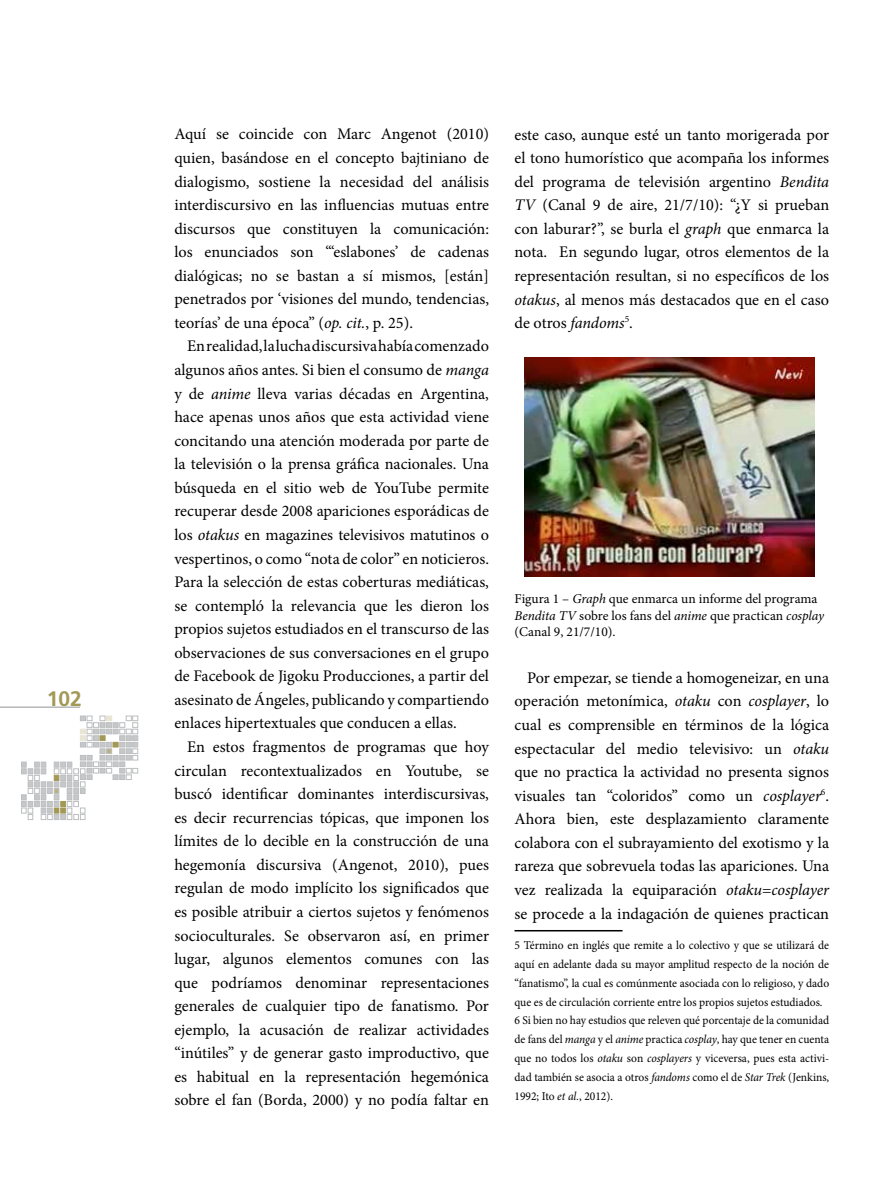
<style>
.page{position:relative;width:893px;height:1191px;background:#fff}
.page>*{position:absolute;margin:0;border:0;box-sizing:border-box;transform-origin:0 0}
.t1{font:700 21px "Frutiger";color:#a29957}
.t2{font:16.2px/23.5px "Minion Pro";color:#000;text-align:justify}
.t3{font:13.5px/16.2px "Minion Pro";color:#000}
.t4{font:12px/18.8px "Minion Pro";color:#000;scale:.96 1}
.s1{font-style:italic}
</style>
<div class="page">
<svg style="left:21px;top:716px;width:117px;height:103px"></svg>
<hr style="left:0;top:707px;width:80px;height:1px;background:#b1b4b6">
<hr style="left:514px;top:930px;width:108px;height:1px;background:#000">
<img style="left:524px;top:357px;width:290px;height:219px">
<p class="t1" style="left:47px;top:686px;width:37px">102</p>
<p class="t2" style="left:174px;top:122px;width:316px">Aquí se coincide con Marc Angenot (2010) quien, basándose en el concepto bajtiniano de dialogismo, sostiene la necesidad del análisis interdiscursivo en las influencias mutuas entre discursos que constituyen la comunicación: los enunciados son “‘eslabones’ de cadenas dialógicas; no se bastan a sí mismos, [están] penetrados por ‘visiones del mundo, tendencias, teorías’ de una época” (<span class="s1">op. cit.</span>, p. 25).</p>
<p class="t2" style="left:174px;top:334px;width:316px;text-indent:13px">En realidad, la lucha discursiva había comenzado algunos años antes. Si bien el consumo de <span class="s1">manga </span>y de <span class="s1">anime</span> lleva varias décadas en Argentina, hace apenas unos años que esta actividad viene concitando una atención moderada por parte de la televisión o la prensa gráfica nacionales. Una búsqueda en el sitio web de YouTube permite recuperar desde 2008 apariciones esporádicas de los <span class="s1">otakus</span> en magazines televisivos matutinos o vespertinos, o como “nota de color” en noticieros.<br>Para la selección de estas coberturas mediáticas, se contempló la relevancia que les dieron los propios sujetos estudiados en el transcurso de las observaciones de sus conversaciones en el grupo de Facebook de Jigoku Producciones, a partir del asesinato de Ángeles, publicando y compartiendo enlaces hipertextuales que conducen a ellas.</p>
<p class="t2" style="left:174px;top:735px;width:316px;text-indent:13px">En estos fragmentos de programas que hoy circulan recontextualizados en Youtube, se buscó identificar dominantes interdiscursivas, es decir recurrencias tópicas, que imponen los límites de lo decible en la construcción de una hegemonía discursiva (Angenot, 2010), pues regulan de modo implícito los significados que es posible atribuir a ciertos sujetos y fenómenos socioculturales. Se observaron así, en primer lugar, algunos elementos comunes con las que podríamos denominar representaciones generales de cualquier tipo de fanatismo. Por ejemplo, la acusación de realizar actividades “inútiles” y de generar gasto improductivo, que es habitual en la representación hegemónica sobre el fan (Borda, 2000) y no podía faltar en</p>
<p class="t2" style="left:514px;top:123px;width:316px">este caso, aunque esté un tanto morigerada por el tono humorístico que acompaña los informes del programa de televisión argentino <span class="s1">Bendita TV</span> (Canal 9 de aire, 21/7/10): “¿Y si prueban con laburar?”, se burla el <span class="s1">graph</span> que enmarca la nota. En segundo lugar, otros elementos de la representación resultan, si no específicos de los <span class="s1">otakus</span>, al menos más destacados que en el caso de otros <span class="s1">fandoms</span><sup>5</sup>.</p>
<p class="t3" style="left:514px;top:591px;width:311px">Figura 1 – <span class="s1">Graph</span> que enmarca un informe del programa<br><span class="s1">Bendita TV</span> sobre los fans del <span class="s1">anime</span> que practican <span class="s1">cosplay </span>(Canal 9, 21/7/10).</p>
<p class="t2" style="left:514px;top:666px;width:316px;text-indent:13px">Por empezar, se tiende a homogeneizar, en una operación metonímica, <span class="s1">otaku</span> con <span class="s1">cosplayer</span>, lo cual es comprensible en términos de la lógica espectacular del medio televisivo: un <span class="s1">otaku </span>que no practica la actividad no presenta signos visuales tan “coloridos” como un <span class="s1">cosplayer</span><sup>6</sup>.<br>Ahora bien, este desplazamiento claramente colabora con el subrayamiento del exotismo y la rareza que sobrevuela todas las apariciones. Una vez realizada la equiparación <span class="s1">otaku</span>=<span class="s1">cosplayer </span>se procede a la indagación de quienes practican</p>
<p class="t4" style="left:514px;top:936px;width:329px">5 Término en inglés que remite a lo colectivo y que se utilizará de aquí en adelante dada su mayor amplitud respecto de la noción de “fanatismo”, la cual es comúnmente asociada con lo religioso, y dado que es de circulación corriente entre los propios sujetos estudiados.<br>6 Si bien no hay estudios que releven qué porcentaje de la comunidad de fans del <span class="s1">manga</span> y el <span class="s1">anime</span> practica <span class="s1">cosplay</span>, hay que tener en cuenta que no todos los <span class="s1">otaku</span> son <span class="s1">cosplayers</span> y viceversa, pues esta activi&shy;dad también se asocia a otros <span class="s1">fandoms</span> como el de <span class="s1">Star Trek</span> (Jenkins, 1992; Ito <span class="s1">et al.</span>, 2012).</p>
</div>
